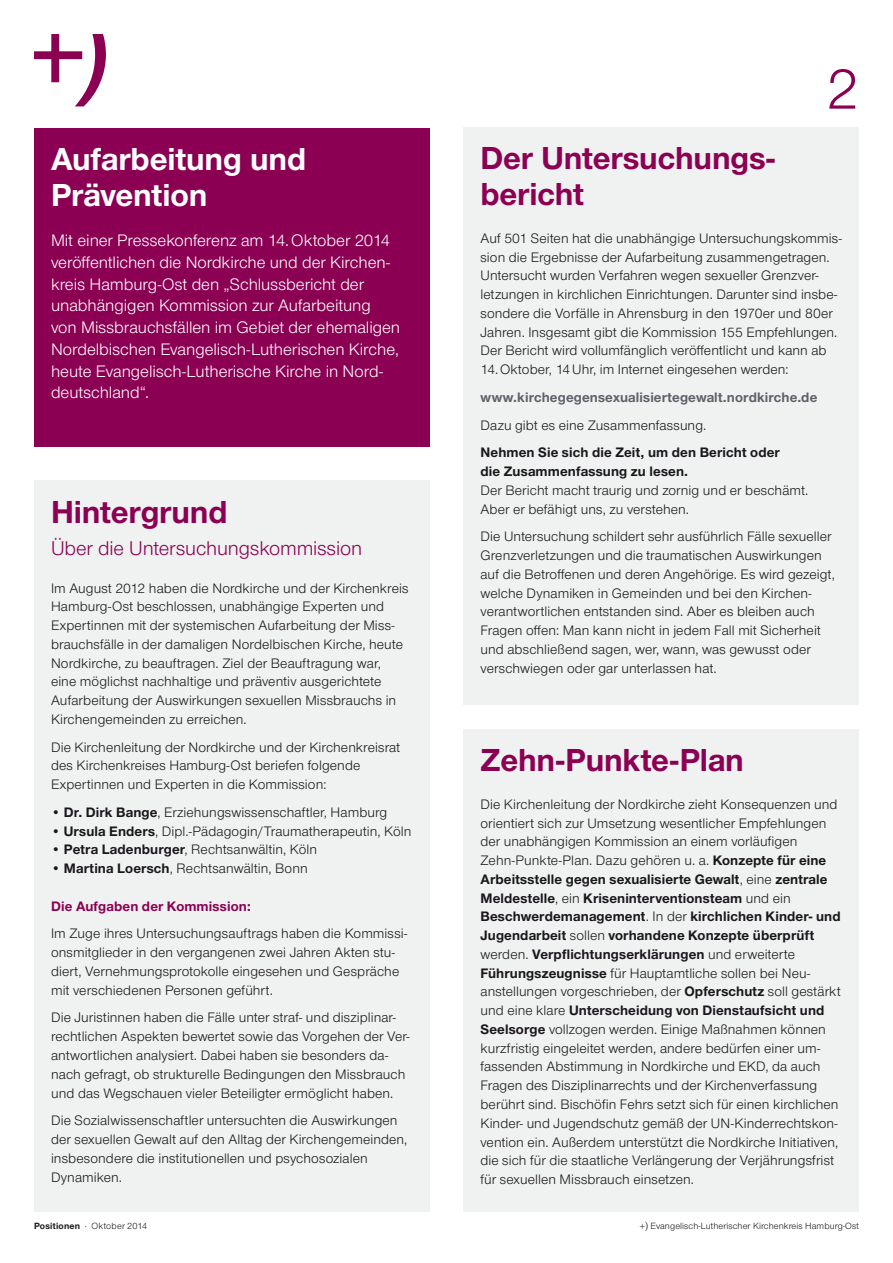
<style>
.page{position:relative;width:893px;height:1263px;background:#fff}
.page>*{position:absolute;margin:0;border:0;box-sizing:border-box;transform-origin:0 0}
.t1{font:60px "Nordelbica";color:#8b0053}
.t2{font:700 33px/36px "Nordelbica";letter-spacing:-.005em;color:#8b0053}
.t3{font:700 33px/36px "Nordelbica";letter-spacing:-.005em;color:#fff}
.t4{font:20.7px "Nordelbica";letter-spacing:-.005em;color:#8b0053}
.t5{font:17.25px/21.8px "Nordelbica";color:#fff}
.t6{font:14.25px/18.8px "Nordelbica";letter-spacing:.005em;color:#1a171c}
.t7{font:700 14.25px/18.8px "Nordelbica";letter-spacing:.01em;color:#1a171c}
.t8{font:700 14.25px "Nordelbica";letter-spacing:.01em;color:#5e6168}
.t9{font:700 14.25px "Nordelbica";letter-spacing:.01em;color:#8b0053}
.t10{font:9.3px "Nordelbica";letter-spacing:.01em;color:#1a171c}
.s1{font-weight:700}
.s2{font-size:10.8px}
</style>
<div class="page">
<div style="left:463px;top:128px;width:396px;height:577px;background:#f0f1f1"></div>
<div style="left:463px;top:730px;width:396px;height:482px;background:#f0f1f1"></div>
<div style="left:34px;top:481px;width:395px;height:731px;background:#f0f1f1"></div>
<div style="left:34px;top:128px;width:395px;height:319px;background:#8b0053"></div>
<svg style="left:34px;top:34px;width:72px;height:72px"></svg>
<h2 class="t3" style="left:51px;top:140px;width:257px">Aufarbeitung und<br>Prävention</h2>
<p class="t5" style="left:51px;top:230px;width:351px">Mit einer Pressekonferenz am 14.Oktober 2014 veröffentlichen die Nordkirche und der Kirchen&shy;kreis Hamburg-Ost den „Schlussbericht der unabhängigen Kommission zur Aufarbeitung von Missbrauchsfällen im Gebiet der ehemaligen Nordelbischen Evangelisch-Lutherischen Kirche, heute Evangelisch-Lutherische Kirche in Nord&shy;deutschland“.</p>
<h2 class="t2" style="left:51px;top:493px;width:178px">Hintergrund</h2>
<h3 class="t4" style="left:51px;top:537px;width:313px">Über die Untersuchungskommission</h3>
<p class="t6" style="left:51px;top:579px;width:359px">I m August 2012 haben die Nordkirche und der Kirchenkreis Hamburg-Ost beschlossen, unabhängige Experten und -Expertinnen mit der systemischen Aufarbeitung der Miss&shy;brauchsfälle in der damaligen Nordelbischen Kirche, heute N ordkirche, zu beauftragen. Ziel der Beauftragung war, eine möglichst nachhaltige und präventiv ausgerichtete Aufarbeitung der Auswirkungen sexuellen Missbrauchs in Kirchengemeinden zu erreichen.</p>
<p class="t6" style="left:51px;top:738px;width:351px">Die Kirchenleitung der Nordkirche und der Kirchenkreisrat des Kirchenkreises Hamburg-Ost beriefen folgende -Expertinnen und Experten in die Kommission:</p>
<p class="t6" style="left:51px;top:803px;width:338px">• <span class="s1">Dr. Dirk Bange</span>, Erziehungswissenschaftler, Hamburg</p>
<p class="t6" style="left:51px;top:822px;width:362px">• <span class="s1">Ursula Enders</span>, Dipl.-Pädagogin/Traumatherapeutin, Köln</p>
<p class="t6" style="left:51px;top:840px;width:267px">• <span class="s1">Petra Ladenburger</span>, Rechtsanwältin, Köln</p>
<p class="t6" style="left:51px;top:859px;width:258px">• <span class="s1">Martina Loersch</span>, Rechtsanwältin, Bonn</p>
<p class="t9" style="left:51px;top:897px;width:201px">Die Aufgaben der Kommission:</p>
<p class="t6" style="left:51px;top:924px;width:358px">I m Zuge ihres Untersuchungsauftrags haben die Kommissi&shy;onsmitglieder in den vergangenen zwei Jahren Akten stu&shy;diert, Vernehmungsprotokolle eingesehen und Gespräche mit verschiedenen Personen geführt.</p>
<p class="t6" style="left:51px;top:1008px;width:360px">Die Juristinnen haben die Fälle unter straf- und disziplinar&shy;rechtlichen Aspekten bewertet sowie das Vorgehen der Ver&shy;antwortlichen analysiert. Dabei haben sie besonders da&shy;nach gefragt, ob strukturelle Bedingungen den Missbrauch und das Wegschauen vieler Beteiligter ermöglicht haben.</p>
<p class="t6" style="left:51px;top:1111px;width:358px">Die Sozialwissenschaftler untersuchten die Auswirkungen der sexuellen Gewalt auf den Alltag der Kirchengemeinden, insbesondere die institutionellen und psychosozialen Dynamiken.</p>
<h1 class="t1" style="left:826px;top:55px;width:34px">2</h1>
<h2 class="t2" style="left:480px;top:140px;width:296px">Der Untersuchungs&shy;bericht</h2>
<p class="t6" style="left:480px;top:229px;width:363px">Auf 501 Seiten hat die unabhängige Untersuchungskommis&shy;sion die Ergebnisse der Aufarbeitung zusammengetragen.<br>Untersucht wurden Verfahren wegen sexueller Grenzver&shy;letzungen in kirchlichen Einrichtungen. Darunter sind insbe&shy;sondere die Vorfälle in Ahrensburg in den 1970er und 80er Jahren. I nsgesamt gibt die Kommission 155 Empfehlungen.<br>Der Bericht wird vollumfänglich veröffentlicht und kann ab 14.Oktober, 14Uhr, im -Internet eingesehen werden:</p>
<p class="t8" style="left:480px;top:389px;width:338px">www.kirchegegensexualisiertegewalt.nordkirche.de</p>
<p class="t6" style="left:480px;top:416px;width:227px">Dazu gibt es eine Zusammenfassung.</p>
<p class="t7" style="left:480px;top:443px;width:301px">Nehmen Sie sich die Zeit, um den Bericht oder die Zusammenfassung zu lesen.</p>
<p class="t6" style="left:480px;top:481px;width:329px">Der Bericht macht traurig und zornig und er beschämt.<br>Aber er befähigt uns, zu verstehen.</p>
<p class="t6" style="left:480px;top:527px;width:356px">Die Untersuchung schildert sehr ausführlich Fälle sexueller Grenzverletzungen und die traumatischen Auswirkungen auf die Betroffenen und deren Angehörige. Es wird gezeigt, welche Dynamiken in Gemeinden und bei den Kirchen&shy;verantwortlichen entstanden sind. Aber es bleiben auch Fragen offen: Man kann nicht in jedem Fall mit Sicherheit und abschließend sagen, wer, wann, was gewusst oder verschwiegen oder gar unterlassen hat.</p>
<h2 class="t2" style="left:480px;top:742px;width:265px">Zehn-Punkte-Plan</h2>
<p class="t6" style="left:480px;top:795px;width:362px">Die Kirchenleitung der Nordkirche zieht Konsequenzen und orientiert sich zur Umsetzung wesentlicher Empfehlungen der unabhängigen Kommission an einem vorläufigen Zehn-Punkte-Plan. Dazu gehören u. a. <span class="s1">Konzepte für eine Arbeitsstelle gegen sexualisierte Gewalt</span>, eine <span class="s1">zentrale Meldestelle</span>, ein <span class="s1">Kriseninterventionsteam</span> und ein <span class="s1">Beschwerdemanagement</span>. I n der <span class="s1">kirchlichen Kinder- und Jugendarbeit</span> sollen <span class="s1">vorhandene Konzepte überprüft </span>werden. <span class="s1">Verpflichtungserklärungen</span> und erweiterte <span class="s1">Führungszeugnisse</span> für Hauptamtliche sollen bei Neu&shy;anstellungen vorgeschrieben, der <span class="s1">Opferschutz</span> soll gestärkt und eine klare <span class="s1">Unterscheidung von Dienstaufsicht und Seelsorge</span> vollzogen werden. -Einige Maßnahmen können kurzfristig eingeleitet werden, andere bedürfen einer um&shy;fassenden Abstimmung in Nordkirche und EKD, da auch Fragen des Disziplinarrechts und der Kirchenverfassung berührt sind. Bischöfin Fehrs setzt sich für einen kirchlichen Kinder- und Jugendschutz gemäß der UN-Kinderrechtskon&shy;vention ein. Außerdem unterstützt die Nordkirche I nitiativen, die sich für die staatliche Verlängerung der Verjährungsfrist für sexuellen Missbrauch einsetzen.</p>
<p class="t10" style="left:34px;top:1220px;width:115px"><span class="s1">Positionen</span> · Oktober 2014</p>
<p class="t10" style="left:639px;top:1220px;width:221px"><span class="s2">+)</span> Evangelisch-Lutherischer Kirchenkreis Hamburg-Ost</p>
</div>
